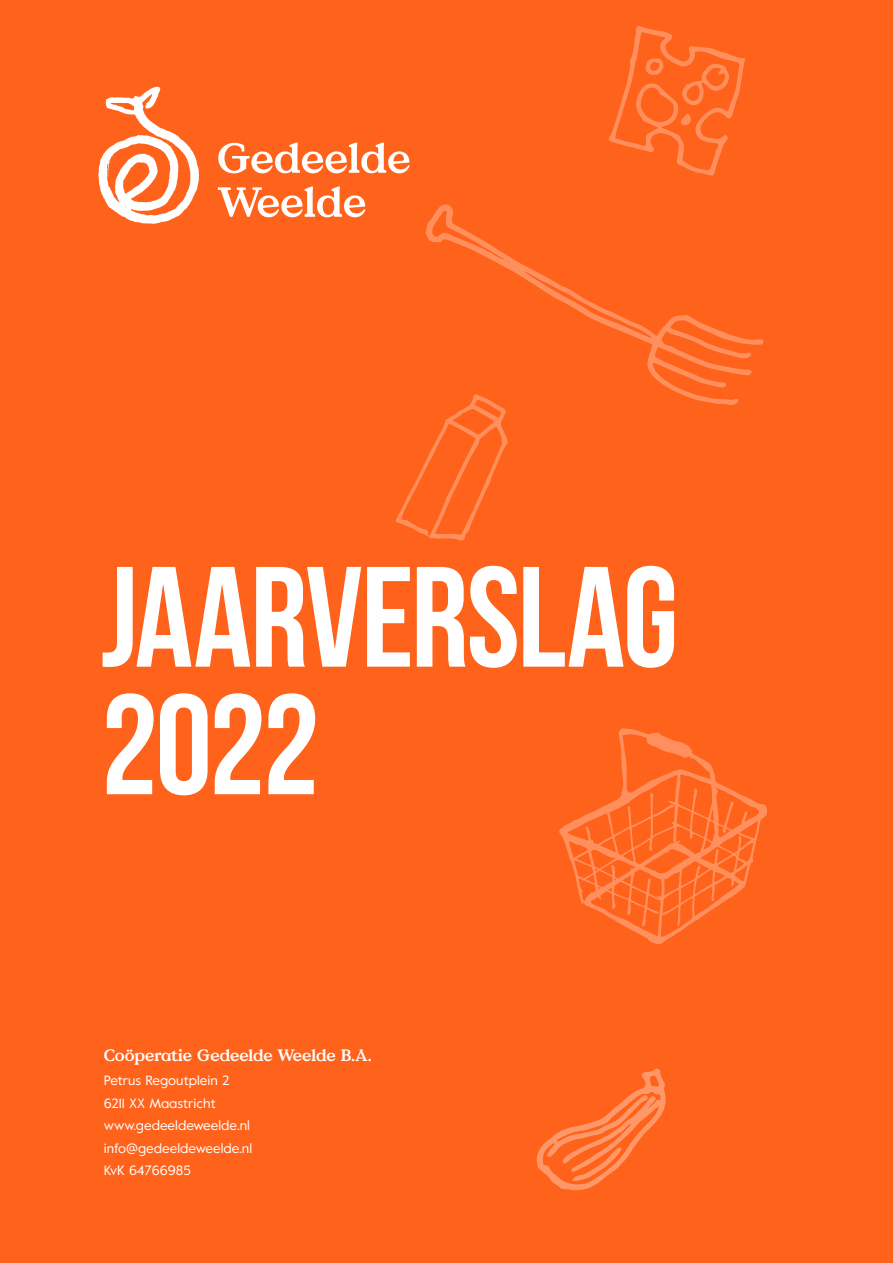
<style>
.page{position:relative;width:893px;height:1263px;background:#ff621a}
.page>*{position:absolute;margin:0;border:0;box-sizing:border-box;transform-origin:0 0}
.t1{font:142.5px/127.5px "Bebas Neue";letter-spacing:-.015em;color:#fff}
.t2{font:16.5px "Value Serif";letter-spacing:-.005em;color:#fff}
.t3{font:13.5px/22.5px "Value";color:#fff}
</style>
<div class="page">
<svg style="left:218px;top:143px;width:192px;height:30px"></svg>
<svg style="left:218px;top:187px;width:147px;height:30px"></svg>
<svg style="left:98px;top:86px;width:101px;height:138px"></svg>
<svg style="left:559px;top:728px;width:208px;height:216px"></svg>
<svg style="left:426px;top:205px;width:337px;height:200px"></svg>
<svg style="left:396px;top:394px;width:112px;height:146px"></svg>
<svg style="left:609px;top:26px;width:136px;height:150px"></svg>
<svg style="left:537px;top:1068px;width:129px;height:122px"></svg>
<h1 class="t1" style="left:101px;top:552px;width:579px">JAARVERSLAG<br>2022</h1>
<p class="t2" style="left:104px;top:1043px;width:269px">Coöperatie Gedeelde Weelde B.A.</p>
<p class="t3" style="left:104px;top:1069px;width:150px">Petrus Regoutplein 2<br>6211 XX Maastricht www.gedeeldeweelde.nl info@gedeeldeweelde.nl<br>KvK 64766985</p>
</div>
